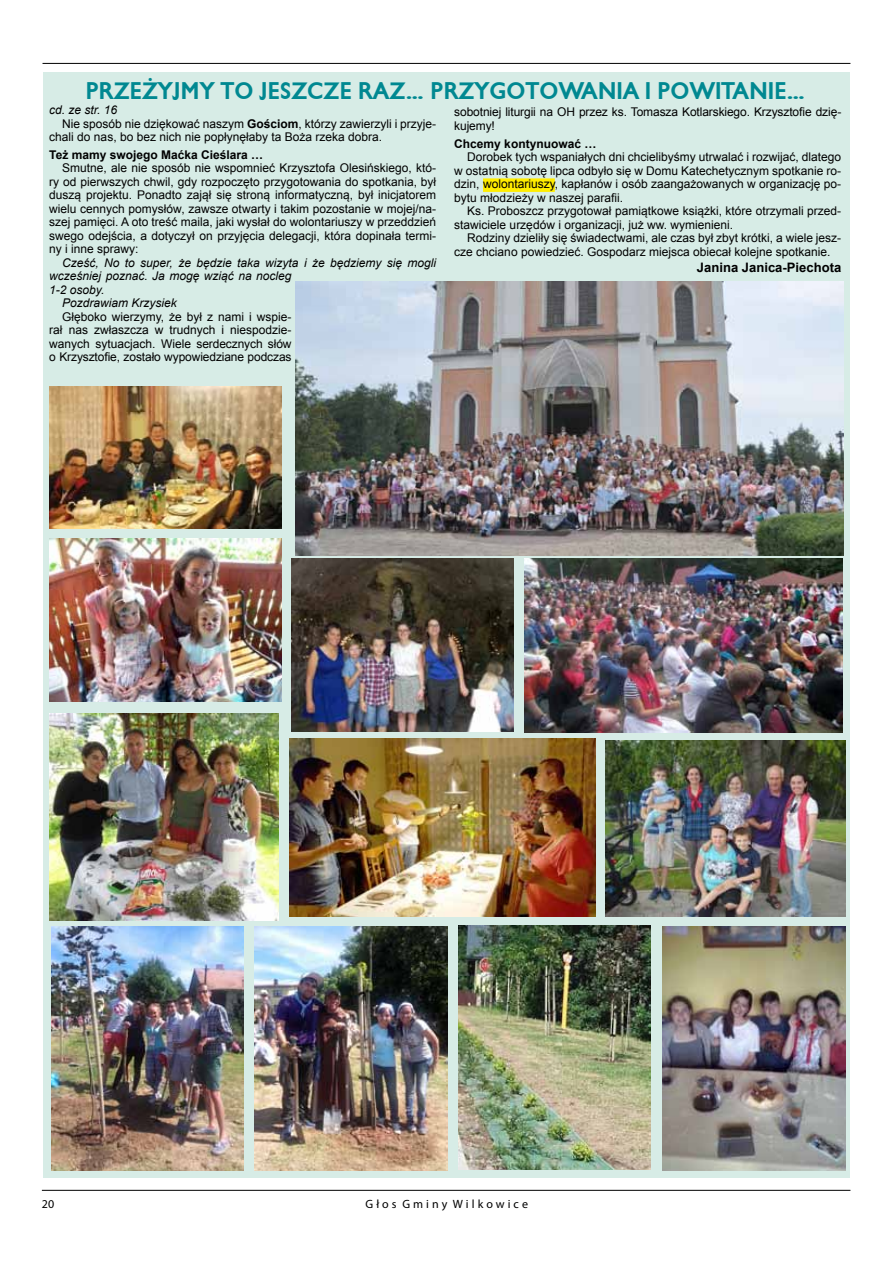
<style>
.page{position:relative;width:893px;height:1263px;background:#fff}
.page>*{position:absolute;margin:0;border:0;box-sizing:border-box;transform-origin:0 0}
.t1{font:900 22.5px "EFN Gilead";color:#008891}
.t2{font:700 13.05px "Arial";color:#000}
.t3{font:12px/13.5px "Arial";color:#000}
.t4{font:italic 12px "Arial";color:#000}
.t5{font:700 12px "Arial";color:#000}
.t6{font:12px "Myriad Pro";color:#000}
.s1{font-weight:700}
</style>
<div class="page">
<hr style="left:42px;top:1190px;width:808px;height:1px;background:#000">
<hr style="left:43px;top:63px;width:807px;height:1px;background:#000">
<div style="left:44px;top:72px;width:806px;height:1106px;background:#d7ece6"></div>
<div style="left:483px;top:178px;width:72px;height:14px;background:#ffed00"></div>
<img style="left:524px;top:558px;width:319px;height:174px">
<img style="left:291px;top:558px;width:222px;height:174px">
<img style="left:50px;top:387px;width:231px;height:142px">
<img style="left:50px;top:714px;width:229px;height:207px">
<img style="left:289px;top:738px;width:306px;height:178px">
<img style="left:606px;top:740px;width:239px;height:177px">
<img style="left:296px;top:282px;width:547px;height:273px">
<img style="left:51px;top:927px;width:192px;height:244px">
<img style="left:255px;top:927px;width:192px;height:244px">
<img style="left:458px;top:926px;width:193px;height:243px">
<img style="left:662px;top:927px;width:183px;height:244px">
<img style="left:49px;top:539px;width:232px;height:162px">
<h1 class="t1" style="left:85px;top:78px;width:721px">PRZEŻYJMY TO JESZCZE RAZ… PRZYGOTOWANIA I POWITANIE…</h1>
<p class="t4" style="left:49px;top:102px;width:70px">cd. ze str. 16</p>
<p class="t3" style="left:454px;top:106px;width:388px">sobotniej liturgii na OH przez ks. Tomasza Kotlarskiego. Krzysztofie dzię&shy;kujemy!</p>
<p class="t5" style="left:454px;top:135px;width:144px">Chcemy kontynuować …</p>
<p class="t3" style="left:454px;top:150px;width:388px;text-align:justify;text-indent:13px">Dorobek tych wspaniałych dni chcielibyśmy utrwalać i rozwijać, dlatego w ostatnią sobotę lipca odbyło się w Domu Katechetycznym spotkanie ro&shy;dzin, wolontariuszy, kapłanów i osób zaangażowanych w organizację po&shy;bytu młodzieży w naszej parafii.</p>
<p class="t3" style="left:454px;top:204px;width:388px;text-indent:13px">Ks. Proboszcz przygotował pamiątkowe książki, które otrzymali przed&shy;stawiciele urzędów i organizacji, już ww. wymienieni.</p>
<p class="t3" style="left:454px;top:231px;width:388px;text-indent:13px">Rodziny dzieliły się świadectwami, ale czas był zbyt krótki, a wiele jesz&shy;cze chciano powiedzieć. Gospodarz miejsca obiecał kolejne spotkanie.</p>
<p class="t2" style="left:697px;top:259px;width:146px">Janina Janica-Piechota</p>
<p class="t3" style="left:49px;top:117px;width:388px;text-indent:13px">Nie sposób nie dziękować naszym <span class="s1">Gościom</span>, którzy zawierzyli i przyje&shy;chali do nas, bo bez nich nie popłynęłaby ta Boża rzeka dobra.</p>
<p class="t5" style="left:49px;top:147px;width:215px">Też mamy swojego Maćka Cieślara …</p>
<p class="t3" style="left:49px;top:162px;width:389px;text-align:justify;text-indent:13px">Smutne, ale nie sposób nie wspomnieć Krzysztofa Olesińskiego, któ&shy;ry od pierwszych chwil, gdy rozpoczęto przygotowania do spotkania, był duszą projektu. Ponadto zajął się stroną informatyczną, był inicjatorem wielu cennych pomysłów, zawsze otwarty i takim pozostanie w mojej/na&shy;szej pamięci. A oto treść maila, jaki wysłał do wolontariuszy w przeddzień swego odejścia, a dotyczył on przyjęcia delegacji, która dopinała termi&shy;ny i inne sprawy:</p>
<p class="t4" style="left:62px;top:255px;width:376px">Cześć, No to super, że będzie taka wizyta i że będziemy się mogli</p>
<p class="t4" style="left:49px;top:268px;width:244px">wcześniej poznać. Ja mogę wziąć na nocleg</p>
<p class="t4" style="left:49px;top:282px;width:57px">1-2 osoby.</p>
<p class="t4" style="left:62px;top:295px;width:116px">Pozdrawiam Krzysiek</p>
<p class="t3" style="left:49px;top:310px;width:244px;text-align:justify;text-indent:13px">Głęboko wierzymy, że był z nami i wspie&shy;rał nas zwłaszcza w trudnych i niespodzie&shy;wanych sytuacjach. Wiele serdecznych słów o Krzysztofie, zostało wypowiedziane podczas</p>
<p class="t6" style="left:42px;top:1196px;width:14px">20</p>
<p class="t6" style="left:366px;top:1196px;width:164px">G ł o s G m i n y W i l k o w i c e</p>
</div>
